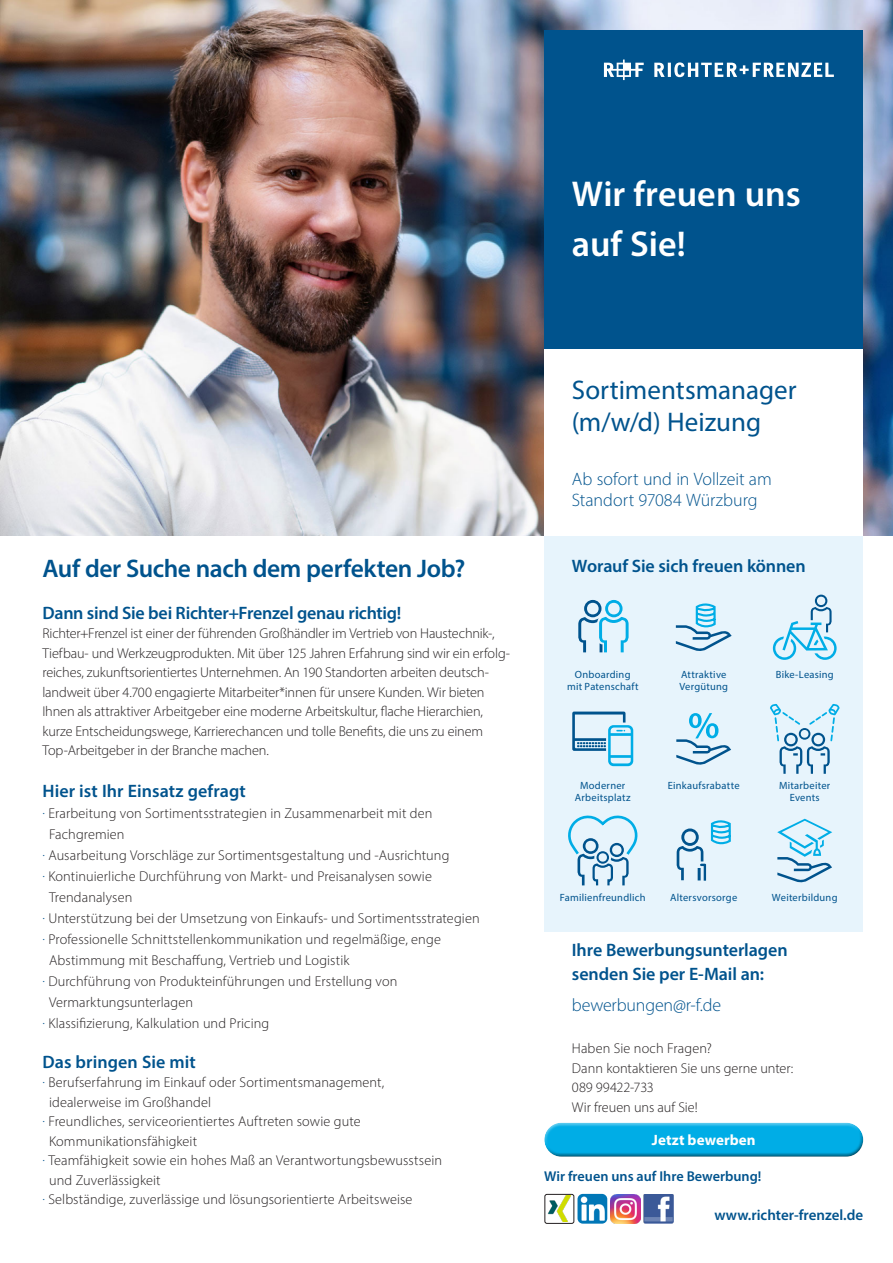
<style>
.page{position:relative;width:893px;height:1263px;background:#fff}
.page>*{position:absolute;margin:0;border:0;box-sizing:border-box;transform-origin:0 0}
.t1{font:600 36px/49.5px "Myriad Pro";color:#fff}
.t2{font:27px/32.4px "Myriad Pro";color:#00538d}
.t3{font:600 25.5px "Myriad Pro";letter-spacing:-.015em;color:#00538d}
.t4{font:600 18px "Myriad Pro";letter-spacing:-.005em;color:#00538d}
.t5{font:300 18px "Myriad Pro";letter-spacing:-.005em;color:#00538d}
.t6{font:600 15px "Myriad Pro";color:#00538d}
.t7{font:700 15px "Myriad Pro";letter-spacing:.01em;color:#fff}
.t8{font:300 14.25px "Myriad Pro";letter-spacing:.005em;color:#231f20}
.t9{font:300 14.25px/19.5px "Myriad Pro";letter-spacing:-.015em;color:#231f20}
.t10{font:600 14.25px "Myriad Pro";color:#00538d}
.t11{font:10.5px/12px "Myriad Pro";letter-spacing:.02em;color:#00538d;text-align:center}
</style>
<div class="page">
<img style="left:0;top:0;width:893px;height:536px">
<div style="left:544px;top:536px;width:319px;height:395px;background:#e7f4fc"></div>
<div style="left:544px;top:349px;width:319px;height:187px;background:#fff"></div>
<div style="left:544px;top:30px;width:319px;height:319px;background:#00538d"></div>
<div style="left:539px;top:1118px;width:325px;height:32px;background:#fff;opacity:.75"></div>
<div style="left:543px;top:1129px;width:321px;height:28px;background:#231f20;opacity:.75"></div>
<svg style="left:578px;top:600px;width:51px;height:52px"></svg>
<svg style="left:572px;top:711px;width:61px;height:55px"></svg>
<svg style="left:568px;top:815px;width:69px;height:71px"></svg>
<svg style="left:676px;top:603px;width:56px;height:48px"></svg>
<svg style="left:676px;top:713px;width:55px;height:52px"></svg>
<svg style="left:676px;top:820px;width:55px;height:61px"></svg>
<svg style="left:773px;top:595px;width:64px;height:65px"></svg>
<svg style="left:770px;top:704px;width:70px;height:70px"></svg>
<svg style="left:777px;top:819px;width:55px;height:64px"></svg>
<svg style="left:654px;top:62px;width:180px;height:15px"></svg>
<svg style="left:604px;top:60px;width:40px;height:20px"></svg>
<img style="left:547px;top:1196px;width:24px;height:26px">
<div style="left:544px;top:1194px;width:30px;height:30px;border:1px solid #231f20;border-radius:2px"></div>
<img style="left:577px;top:1194px;width:30px;height:30px">
<img style="left:611px;top:1194px;width:29px;height:30px">
<img style="left:644px;top:1194px;width:29px;height:30px">
<p class="t1" style="left:572px;top:168px;width:230px">Wir freuen uns auf Sie!</p>
<p class="t3" style="left:43px;top:553px;width:424px">Auf der Suche nach dem perfekten Job?</p>
<p class="t4" style="left:43px;top:601px;width:360px">Dann sind Sie bei Richter+Frenzel genau richtig!</p>
<p class="t9" style="left:43px;top:623px;width:469px">Richter+Frenzel ist einer der führenden Großhändler im Vertrieb von Haustechnik-, Tiefbau- und Werkzeugprodukten. Mit über 125 Jahren Erfahrung sind wir ein erfolg&shy;reiches, zukunftsorientiertes Unternehmen. An 190 Standorten arbeiten deutsch&shy;landweit über 4.700 engagierte Mitarbeiter*innen für unsere Kunden. Wir bieten Ihnen als attraktiver Arbeitgeber eine moderne Arbeitskultur, flache Hierarchien, kurze Entscheidungswege, Karrierechancen und tolle Benefits, die uns zu einem Top-Arbeitgeber in der Branche machen.</p>
<p class="t4" style="left:43px;top:780px;width:205px">Hier ist Ihr Einsatz gefragt</p>
<p class="t8" style="left:43px;top:805px;width:391px"><sup>.</sup> Erarbeitung von Sortimentsstrategien in Zusammenarbeit mit den</p>
<p class="t8" style="left:49px;top:826px;width:77px">Fachgremien</p>
<p class="t8" style="left:43px;top:847px;width:408px"><sup>.</sup> Ausarbeitung Vorschläge zur Sortimentsgestaltung und -Ausrichtung</p>
<p class="t8" style="left:43px;top:868px;width:391px"><sup>.</sup> Kontinuierliche Durchführung von Markt- und Preisanalysen sowie</p>
<p class="t8" style="left:49px;top:889px;width:85px">Trendanalysen</p>
<p class="t8" style="left:43px;top:910px;width:439px"><sup>.</sup> Unterstützung bei der Umsetzung von Einkaufs- und Sortimentsstrategien</p>
<p class="t8" style="left:43px;top:931px;width:400px"><sup>.</sup> Professionelle Schnittstellenkommunikation und regelmäßige, enge</p>
<p class="t8" style="left:49px;top:952px;width:302px">Abstimmung mit Beschaffung, Vertrieb und Logistik</p>
<p class="t8" style="left:43px;top:973px;width:356px"><sup>.</sup> Durchführung von Produkteinführungen und Erstellung von</p>
<p class="t8" style="left:49px;top:994px;width:146px">Vermarktungsunterlagen</p>
<p class="t8" style="left:43px;top:1015px;width:228px"><sup>.</sup> Klassifizierung, Kalkulation und Pricing</p>
<p class="t4" style="left:43px;top:1050px;width:155px">Das bringen Sie mit</p>
<p class="t8" style="left:43px;top:1074px;width:343px"><sup>.</sup> Berufserfahrung im Einkauf oder Sortimentsmanagement,</p>
<p class="t8" style="left:49px;top:1093px;width:164px">idealerweise im Großhandel</p>
<p class="t8" style="left:43px;top:1113px;width:320px"><sup>.</sup> Freundliches, serviceorientiertes Auftreten sowie gute</p>
<p class="t8" style="left:49px;top:1132px;width:150px">Kommunikationsfähigkeit</p>
<p class="t8" style="left:43px;top:1152px;width:401px"><sup>.</sup> Teamfähigkeit sowie ein hohes Maß an Verantwortungsbewusstsein</p>
<p class="t8" style="left:49px;top:1171px;width:113px">und Zuverlässigkeit</p>
<p class="t8" style="left:43px;top:1191px;width:371px"><sup>.</sup> Selbständige, zuverlässige und lösungsorientierte Arbeitsweise</p>
<p class="t2" style="left:572px;top:373px;width:226px">Sortimentsmanager (m/w/d) Heizung</p>
<p class="t5" style="left:572px;top:468px;width:201px">Ab sofort und in Vollzeit am</p>
<p class="t5" style="left:572px;top:489px;width:187px">Standort 97084 Würzburg</p>
<p class="t4" style="left:572px;top:554px;width:235px">Worauf Sie sich freuen können</p>
<p class="t11" style="left:575px;top:668px;width:57px">Onboarding</p>
<p class="t11" style="left:776px;top:668px;width:59px">Bike-Leasing</p>
<p class="t11" style="left:567px;top:680px;width:73px">mit Patenschaft</p>
<p class="t11" style="left:681px;top:668px;width:47px">Attraktive</p>
<p class="t11" style="left:679px;top:680px;width:50px">Vergütung</p>
<p class="t11" style="left:575px;top:779px;width:57px">Moderner<br>Arbeitsplatz</p>
<p class="t11" style="left:668px;top:779px;width:73px">Einkaufsrabatte</p>
<p class="t11" style="left:779px;top:779px;width:53px">Mitarbeiter<br>Events</p>
<p class="t11" style="left:560px;top:891px;width:87px">Familienfreundlich</p>
<p class="t11" style="left:670px;top:891px;width:69px">Altersvorsorge</p>
<p class="t11" style="left:772px;top:891px;width:67px">Weiterbildung</p>
<p class="t4" style="left:572px;top:938px;width:217px">Ihre Bewerbungsunterlagen</p>
<p class="t4" style="left:572px;top:962px;width:194px">senden Sie per E-Mail an:</p>
<p class="t5" style="left:572px;top:994px;width:151px">bewerbungen@r-f.de</p>
<p class="t8" style="left:572px;top:1040px;width:142px">Haben Sie noch Fragen?</p>
<p class="t8" style="left:572px;top:1059px;width:223px">Dann kontaktieren Sie uns gerne unter:</p>
<p class="t8" style="left:572px;top:1079px;width:83px">089 99422-733</p>
<p class="t8" style="left:572px;top:1098px;width:127px">Wir freuen uns auf Sie!</p>
<p class="t7" style="left:652px;top:1130px;width:105px">Jetzt bewerben</p>
<p class="t10" style="left:544px;top:1167px;width:219px">Wir freuen uns auf Ihre Bewerbung!</p>
<p class="t6" style="left:714px;top:1206px;width:150px">www.richter-frenzel.de</p>
</div>
